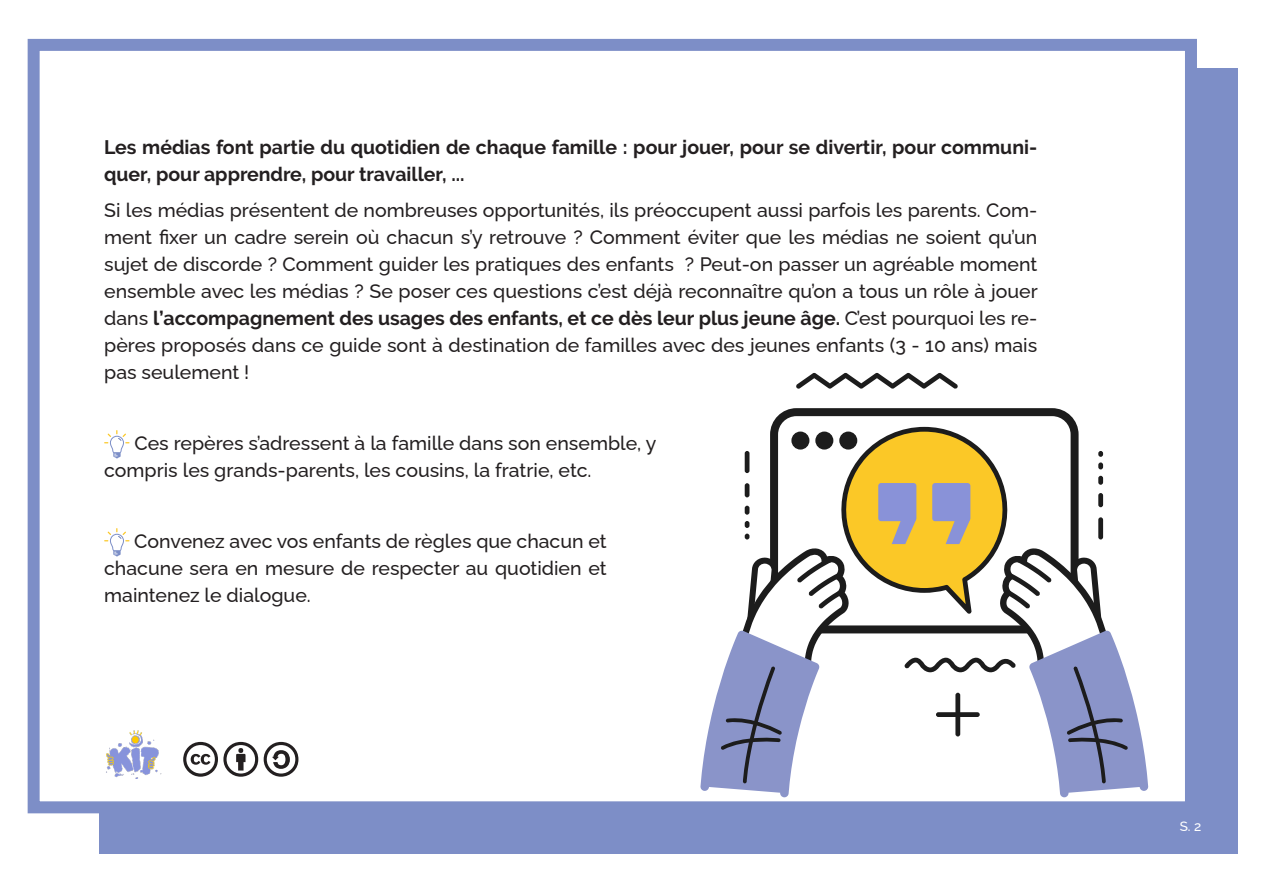
<style>
.page{position:relative;width:1263px;height:893px;background:#fff}
.page>*{position:absolute;margin:0;border:0;box-sizing:border-box;transform-origin:0 0}
.Paragraphe_13pt{font:500 19.5px/27px "Raleway";color:#231f20;text-align:justify}
.Paragraphe_13pt-2{font:700 19.5px/27px "Raleway";color:#231f20}
.Paragraphe_13pt-3{font:500 13.5px "Raleway";color:#fff}
.s1{font-weight:700}
</style>
<div class="page">
<div style="left:99px;top:68px;width:1138px;height:786px;background:#7d8ec7"></div>
<div style="left:28px;top:39px;width:1169px;height:774px;background:#fff;border:12px solid #7d8ec7"></div>
<svg style="left:104px;top:430px;width:25px;height:28px"></svg>
<svg style="left:104px;top:528px;width:25px;height:28px"></svg>
<svg style="left:796px;top:373px;width:162px;height:16px"></svg>
<svg style="left:774px;top:408px;width:300px;height:12px;fill:#1c1c1c"></svg>
<svg style="left:700px;top:420px;width:448px;height:377px"></svg>
<div style="left:932px;top:483px;width:38px;height:38px;background:#8992d8;border-radius:3px"></div>
<img style="left:106px;top:730px;width:56px;height:49px">
<svg style="left:183px;top:742px;width:75px;height:35px"></svg>
<svg style="left:264px;top:742px;width:34px;height:35px"></svg>
<p class="Paragraphe_13pt-2" style="left:104px;top:134px;width:935px">Les médias font partie du quotidien de chaque famille : pour jouer, pour se divertir, pour communi&shy;quer, pour apprendre, pour travailler, ...</p>
<p class="Paragraphe_13pt" style="left:104px;top:194px;width:935px">Si les médias présentent de nombreuses opportunités, ils préoccupent aussi parfois les parents. Com&shy;ment fixer un cadre serein où chacun s’y retrouve ? Comment éviter que les médias ne soient qu’un sujet de discorde ? Comment guider les pratiques des enfants ? Peut-on passer un agréable moment ensemble avec les médias ? Se poser ces questions c’est déjà reconnaître qu’on a tous un rôle à jouer dans <span class="s1">l’accompagnement des usages des enfants, et ce dès leur plus jeune âge.</span> C’est pourquoi les re&shy;pères proposés dans ce guide sont à destination de familles avec des jeunes enfants (3 - 10 ans) mais pas seulement !</p>
<p class="Paragraphe_13pt" style="left:104px;top:427px;width:554px;text-indent:30px">Ces repères s’adressent à la famille dans son ensemble, y compris les grands-parents, les cousins, la fratrie, etc.</p>
<p class="Paragraphe_13pt" style="left:104px;top:525px;width:504px;text-indent:30px">Convenez avec vos enfants de règles que chacun et chacune sera en mesure de respecter au quotidien et maintenez le dialogue.</p>
<p class="Paragraphe_13pt-3" style="left:1180px;top:815px;width:23px">S. 2</p>
</div>
